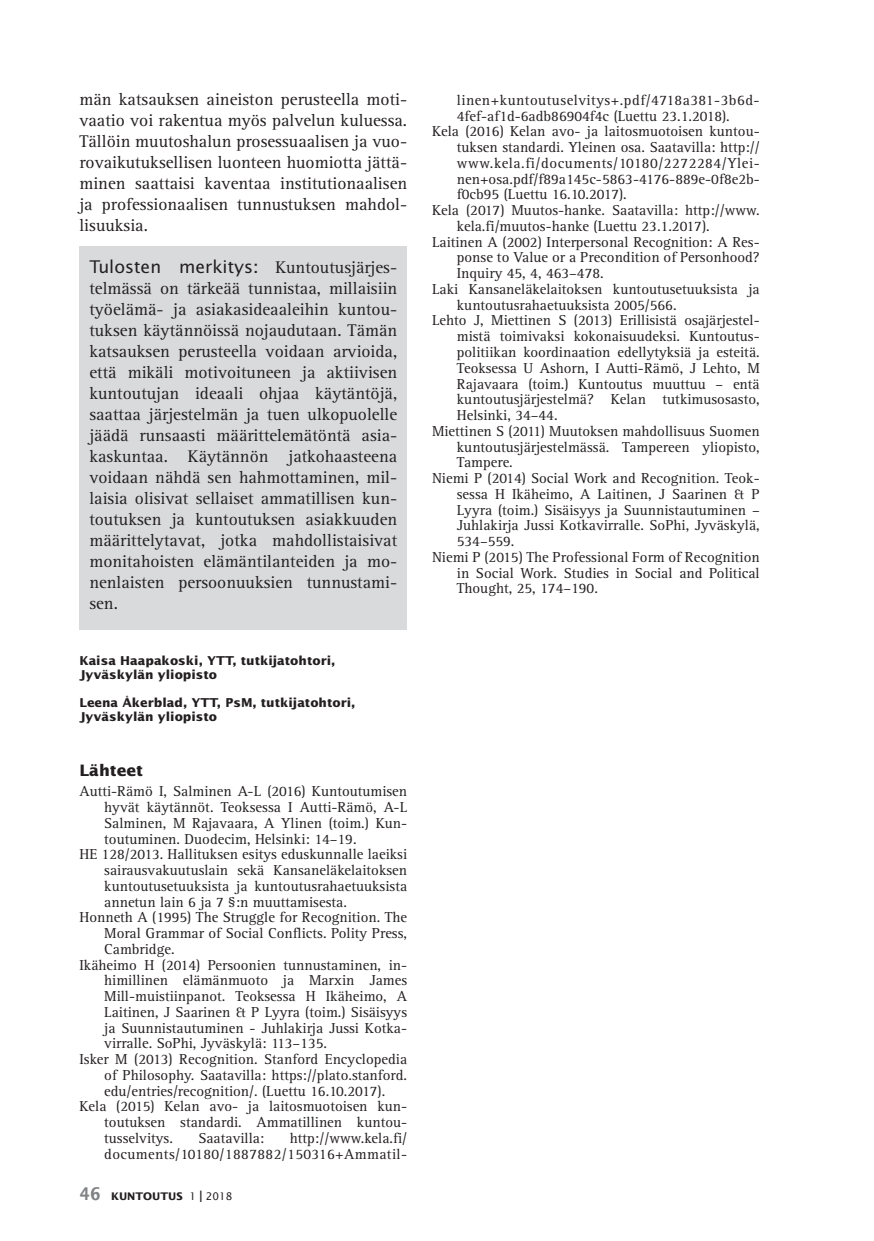
<style>
.page{position:relative;width:874px;height:1241px;background:#fff}
.page>*{position:absolute;margin:0;border:0;box-sizing:border-box;transform-origin:0 0}
.t1{font:17.5px/21px "Rotis Serif";color:#231f20;text-align:justify}
.t2{font:17.5px "Lucida Sans";color:#231f20}
.t3{font:700 15.75px "Lucida Sans";color:#231f20}
.t4{font:14.88px "Rotis Serif";color:#231f20}
.t5{font:14.88px/15.8px "Rotis Serif";letter-spacing:.025em;color:#231f20;text-align:right}
.t6{font:14.88px "Rotis Serif";letter-spacing:.03em;color:#231f20}
.t7{font:14.88px "Rotis Serif";letter-spacing:.035em;color:#231f20}
.t8{font:700 12.25px/14px "Lucida Sans";color:#231f20}
.t9{font:700 10.5px "Lucida Sans";color:#231f20}
.s1{font-family:"Rotis Serif"}
.s2{font-family:"Lucida Sans Typewriter";font-size:17.5px;color:#808285}
.s3{font-weight:400}
.s4{font-weight:400;font-size:15.75px}
</style>
<div class="page">
<div style="left:79px;top:247px;width:328px;height:383px;background:#d9dadc"></div>
<p class="t1" style="left:79px;top:89px;width:329px">män katsauksen aineiston perusteella moti&shy;vaatio voi rakentua myös palvelun kuluessa.<br>Tällöin muutoshalun prosessuaalisen ja vuo&shy;rovaikutuksellisen luonteen huomiotta jättä&shy;minen saattaisi kaventaa institutionaalisen ja professionaalisen tunnustuksen mahdol&shy;lisuuksia.</p>
<p class="t2" style="left:89px;top:257px;width:309px">Tulosten merkitys: <span class="s1">Kuntoutusjärjes-</span></p>
<p class="t1" style="left:89px;top:278px;width:309px">telmässä on tärkeää tunnistaa, millaisiin työelämä- ja asiakasideaaleihin kuntou&shy;tuksen käytännöissä nojaudutaan. Tämän katsauksen perusteella voidaan arvioida, että mikäli motivoituneen ja aktiivisen kuntoutujan ideaali ohjaa käytäntöjä, saattaa järjestelmän ja tuen ulkopuolelle jäädä runsaasti määrittelemätöntä asia&shy;kaskuntaa. Käytännön jatkohaasteena voidaan nähdä sen hahmottaminen, mil&shy;laisia olisivat sellaiset ammatillisen kun&shy;toutuksen ja kuntoutuksen asiakkuuden määrittelytavat, jotka mahdollistaisivat monitahoisten elämäntilanteiden ja mo&shy;nenlaisten persoonuuksien tunnustami&shy;sen.</p>
<p class="t8" style="left:79px;top:654px;width:257px">Kaisa Haapakoski, YTT, tutkijatohtori,<br>Jyväskylän yliopisto</p>
<p class="t8" style="left:79px;top:696px;width:277px">Leena Åkerblad, YTT, PsM, tutkijatohtori,<br>Jyväskylän yliopisto</p>
<p class="t3" style="left:79px;top:760px;width:65px">Lähteet</p>
<p class="t4" style="left:79px;top:782px;width:329px">Autti-Rämö I, Salminen A-L (2016) Kuntoutumisen</p>
<p class="t4" style="left:104px;top:798px;width:304px">hyvät käytännöt. Teoksessa I Autti-Rämö, A-L</p>
<p class="t4" style="left:104px;top:814px;width:304px">Salminen, M Rajavaara, A Ylinen (toim.) Kun-</p>
<p class="t4" style="left:104px;top:830px;width:254px">toutuminen. Duodecim, Helsinki: 14–19.</p>
<p class="t4" style="left:79px;top:845px;width:329px">HE 128/2013. Hallituksen esitys eduskunnalle laeiksi</p>
<p class="t4" style="left:104px;top:861px;width:304px">sairausvakuutuslain sekä Kansaneläkelaitoksen</p>
<p class="t4" style="left:104px;top:877px;width:304px">kuntoutusetuuksista ja kuntoutusrahaetuuksista</p>
<p class="t4" style="left:104px;top:893px;width:244px">annetun lain 6 ja 7 §:n muuttamisesta.</p>
<p class="t4" style="left:79px;top:908px;width:329px">Honneth A (1995) The Struggle for Recognition. The</p>
<p class="t4" style="left:104px;top:924px;width:304px">Moral Grammar of Social Conflicts. Polity Press,</p>
<p class="t4" style="left:104px;top:940px;width:72px">Cambridge.</p>
<p class="t4" style="left:79px;top:956px;width:329px">Ikäheimo H (2014) Persoonien tunnustaminen, in-</p>
<p class="t4" style="left:104px;top:971px;width:304px">himillinen elämänmuoto ja Marxin James</p>
<p class="t4" style="left:104px;top:987px;width:304px">Mill-muistiinpanot. Teoksessa H Ikäheimo, A</p>
<p class="t4" style="left:104px;top:1003px;width:304px">Laitinen, J Saarinen &amp; P Lyyra (toim.) Sisäisyys</p>
<p class="t4" style="left:104px;top:1019px;width:304px">ja Suunnistautuminen - Juhlakirja Jussi Kotka-</p>
<p class="t4" style="left:104px;top:1034px;width:224px">virralle. SoPhi, Jyväskylä: 113–135.</p>
<p class="t4" style="left:79px;top:1050px;width:329px">Isker M (2013) Recognition. Stanford Encyclopedia</p>
<p class="t4" style="left:104px;top:1066px;width:304px">of Philosophy. Saatavilla: https://plato.stanford.</p>
<p class="t4" style="left:104px;top:1082px;width:282px">edu/entries/recognition/. (Luettu 16.10.2017).</p>
<p class="t4" style="left:79px;top:1097px;width:329px">Kela (2015) Kelan avo- ja laitosmuotoisen kun-</p>
<p class="t4" style="left:104px;top:1113px;width:304px">toutuksen standardi. Ammatillinen kuntou-</p>
<p class="t4" style="left:104px;top:1129px;width:70px">tusselvitys.</p>
<p class="t4" style="left:198px;top:1129px;width:67px">Saatavilla:</p>
<p class="t5" style="left:104px;top:1130px;width:304px">http://www.kela.fi/ documents/10180/1887882/150316+Ammatil-</p>
<p class="t9" style="left:79px;top:1190px;width:154px"><span class="s2">46</span> KUNTOUTUS <span class="s3">1</span> <span class="s4">I</span> <span class="s3">2018</span></p>
<p class="t6" style="left:456px;top:91px;width:304px">linen+kuntoutuselvitys+.pdf/4718a381-3b6d-</p>
<p class="t4" style="left:456px;top:107px;width:274px">4fef-af1d-6adb86904f4c (Luettu 23.1.2018).</p>
<p class="t4" style="left:432px;top:123px;width:329px">Kela (2016) Kelan avo- ja laitosmuotoisen kuntou-</p>
<p class="t4" style="left:456px;top:139px;width:304px">tuksen standardi. Yleinen osa. Saatavilla: http://</p>
<p class="t7" style="left:456px;top:154px;width:304px">www.kela.fi/documents/10180/2272284/Ylei-</p>
<p class="t4" style="left:456px;top:170px;width:304px">nen+osa.pdf/f89a145c-5863-4176-889e-0f8e2b-</p>
<p class="t4" style="left:456px;top:186px;width:171px">f0cb95 (Luettu 16.10.2017).</p>
<p class="t4" style="left:432px;top:202px;width:329px">Kela (2017) Muutos-hanke. Saatavilla: http://www.</p>
<p class="t4" style="left:456px;top:217px;width:254px">kela.fi/muutos-hanke (Luettu 23.1.2017).</p>
<p class="t4" style="left:432px;top:233px;width:329px">Laitinen A (2002) Interpersonal Recognition: A Res-</p>
<p class="t4" style="left:456px;top:249px;width:304px">ponse to Value or a Precondition of Personhood?</p>
<p class="t4" style="left:456px;top:265px;width:148px">Inquiry 45, 4, 463–478.</p>
<p class="t4" style="left:432px;top:280px;width:329px">Laki Kansaneläkelaitoksen kuntoutusetuuksista ja</p>
<p class="t4" style="left:456px;top:296px;width:221px">kuntoutusrahaetuuksista 2005/566.</p>
<p class="t4" style="left:432px;top:312px;width:329px">Lehto J, Miettinen S (2013) Erillisistä osajärjestel-</p>
<p class="t4" style="left:456px;top:328px;width:304px">mistä toimivaksi kokonaisuudeksi. Kuntoutus-</p>
<p class="t4" style="left:456px;top:343px;width:304px">politiikan koordinaation edellytyksiä ja esteitä.</p>
<p class="t4" style="left:456px;top:359px;width:304px">Teoksessa U Ashorn, I Autti-Rämö, J Lehto, M</p>
<p class="t4" style="left:456px;top:375px;width:304px">Rajavaara (toim.) Kuntoutus muuttuu – entä</p>
<p class="t4" style="left:456px;top:391px;width:304px">kuntoutusjärjestelmä? Kelan tutkimusosasto,</p>
<p class="t4" style="left:456px;top:406px;width:102px">Helsinki, 34–44.</p>
<p class="t4" style="left:432px;top:422px;width:329px">Miettinen S (2011) Muutoksen mahdollisuus Suomen</p>
<p class="t4" style="left:456px;top:438px;width:304px">kuntoutusjärjestelmässä. Tampereen yliopisto,</p>
<p class="t4" style="left:456px;top:454px;width:57px">Tampere.</p>
<p class="t4" style="left:432px;top:469px;width:329px">Niemi P (2014) Social Work and Recognition. Teok-</p>
<p class="t4" style="left:456px;top:485px;width:304px">sessa H Ikäheimo, A Laitinen, J Saarinen &amp; P</p>
<p class="t4" style="left:456px;top:501px;width:304px">Lyyra (toim.) Sisäisyys ja Suunnistautuminen –</p>
<p class="t4" style="left:456px;top:517px;width:304px">Juhlakirja Jussi Kotkavirralle. SoPhi, Jyväskylä,</p>
<p class="t4" style="left:456px;top:532px;width:59px">534–559.</p>
<p class="t4" style="left:432px;top:548px;width:329px">Niemi P (2015) The Professional Form of Recognition</p>
<p class="t4" style="left:456px;top:564px;width:304px">in Social Work. Studies in Social and Political</p>
<p class="t4" style="left:456px;top:580px;width:142px">Thought, 25, 174–190.</p>
</div>
